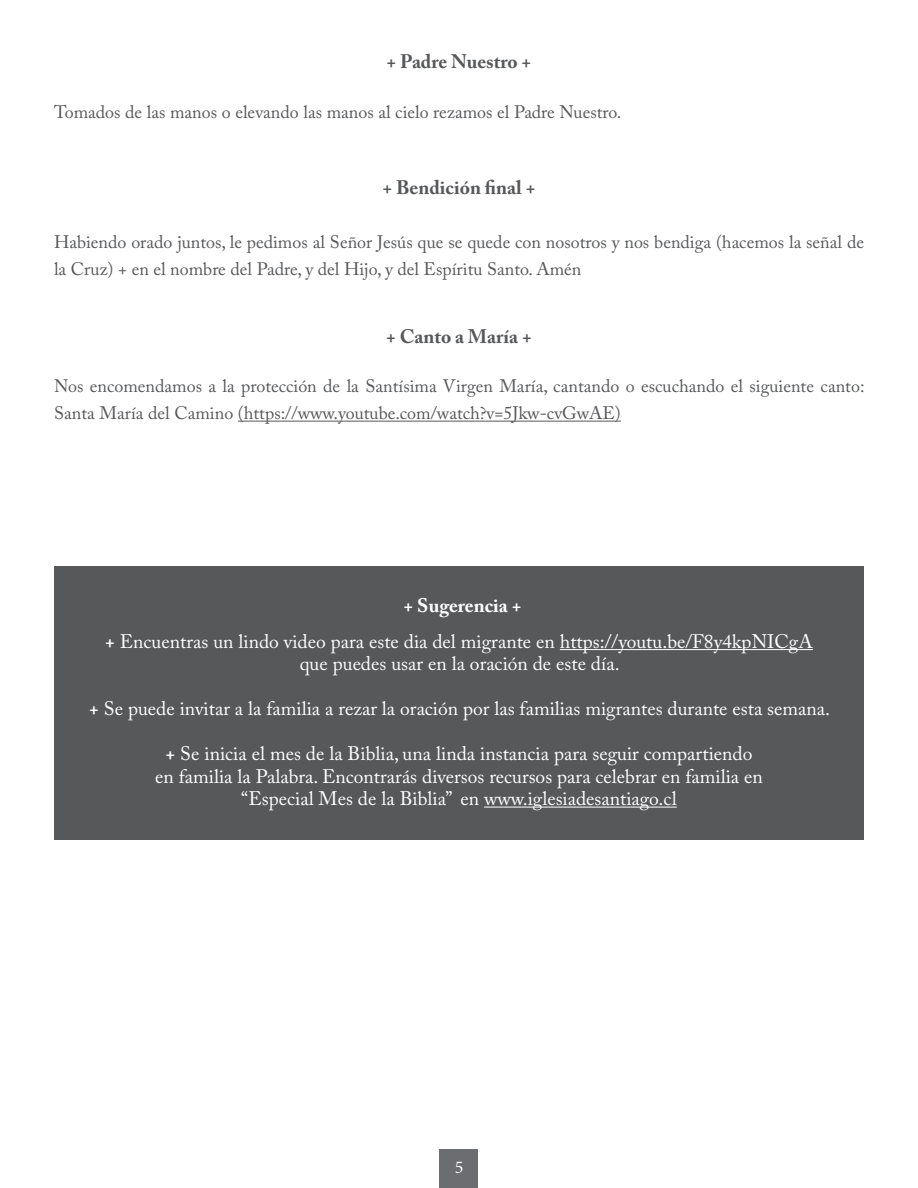
<style>
.page{position:relative;width:918px;height:1188px;background:#fff}
.page>*{position:absolute;margin:0;border:0;box-sizing:border-box;transform-origin:0 0}
.t1{font:19.5px "Adobe Caslon Pro";color:#fff}
.t2{font:700 19.5px "Adobe Caslon Pro";color:#57585a}
.t3{font:700 19.5px "Adobe Caslon Pro";color:#fff}
.t4{font:18px/27px "Adobe Caslon Pro";color:#57585a}
.t5{font:18px "Minion Pro";color:#fff}
.s1{font-weight:700}
</style>
<div class="page">
<div style="left:440px;top:1150px;width:38px;height:38px;background:#6c6d70"></div>
<hr style="left:238px;top:421px;width:383px;height:1px;background:#57585a">
<div style="left:54px;top:567px;width:810px;height:273px;background:#57585a"></div>
<hr style="left:560px;top:649px;width:253px;height:1px;background:#fff">
<hr style="left:484px;top:807px;width:193px;height:1px;background:#fff">
<p class="t2" style="left:387px;top:50px;width:146px">+ Padre Nuestro +</p>
<p class="t4" style="left:54px;top:98px;width:569px">Tomados de las manos o elevando las manos al cielo rezamos el Padre Nuestro.</p>
<p class="t2" style="left:383px;top:176px;width:154px">+ Bendición final +</p>
<p class="t4" style="left:54px;top:229px;width:812px">Habiendo orado juntos, le pedimos al Señor Jesús que se quede con nosotros y nos bendiga (hacemos la señal de la Cruz) + en el nombre del Padre, y del Hijo, y del Espíritu Santo. Amén</p>
<p class="t2" style="left:386px;top:325px;width:147px">+ Canto a María +</p>
<p class="t4" style="left:54px;top:373px;width:812px">Nos encomendamos a la protección de la Santísima Virgen María, cantando o escuchando el siguiente canto:<br>Santa María del Camino (https://www.youtube.com/watch?v=5Jkw-cvGwAE)</p>
<p class="t3" style="left:404px;top:594px;width:119px">+ Sugerencia +</p>
<p class="t1" style="left:105px;top:630px;width:709px"><span class="s1">+</span> Encuentras un lindo video para este dia del migrante en https://youtu.be/F8y4kpNICgA</p>
<p class="t1" style="left:300px;top:652px;width:321px">que puedes usar en la oración de este día.</p>
<p class="t1" style="left:89px;top:697px;width:743px"><span class="s1">+</span> Se puede invitar a la familia a rezar la oración por las familias migrantes durante esta semana.</p>
<p class="t1" style="left:166px;top:742px;width:588px"><span class="s1">+</span> Se inicia el mes de la Biblia, una linda instancia para seguir compartiendo</p>
<p class="t1" style="left:155px;top:765px;width:609px">en familia la Palabra. Encontrarás diversos recursos para celebrar en familia en</p>
<p class="t1" style="left:241px;top:787px;width:437px">“Especial Mes de la Biblia” en www.iglesiadesantiago.cl</p>
<p class="t5" style="left:455px;top:1156px;width:10px">5</p>
</div>
